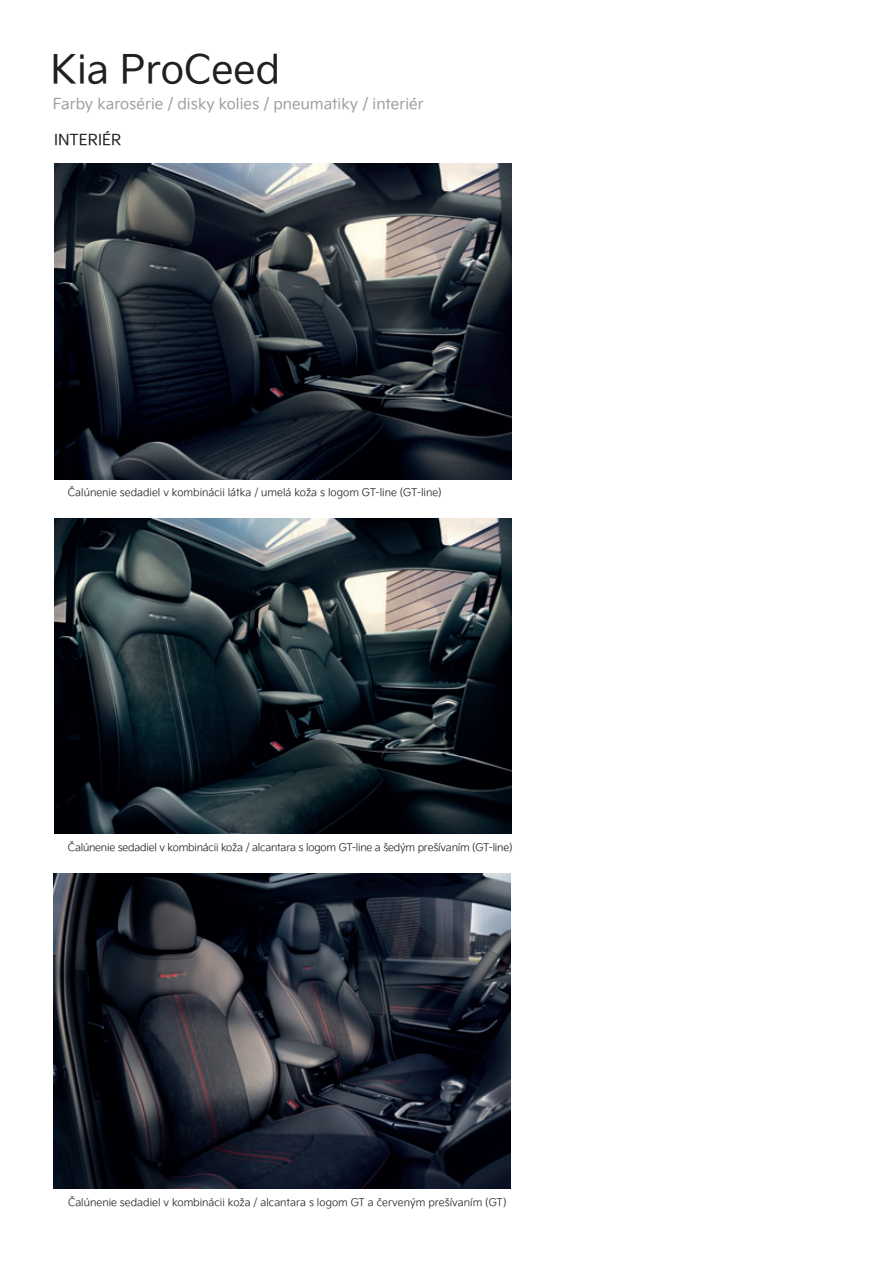
<style>
.page{position:relative;width:893px;height:1263px;background:#fff}
.page>*{position:absolute;margin:0;border:0;box-sizing:border-box;transform-origin:0 0}
.t1{font:39px "Kia Signature";color:#231f20}
.t2{font:15px "Kia Signature";color:#9d9e9e}
.t3{font:15px "Kia Signature";color:#231f20}
.t4{font:300 10.5px "Kia Signature";color:#231f20}
.t5{font:300 10.5px "Kia Signature";letter-spacing:-.02em;color:#231f20}
</style>
<div class="page">
<img style="left:53px;top:873px;width:457px;height:316px">
<img style="left:55px;top:163px;width:456px;height:316px">
<img style="left:55px;top:518px;width:456px;height:316px">
<h1 class="t1" style="left:51px;top:54px;width:231px">Kia ProCeed</h1>
<h2 class="t2" style="left:53px;top:98px;width:372px">Farby karosérie / disky kolies / pneumatiky / interiér</h2>
<h2 class="t3" style="left:54px;top:134px;width:69px">INTERIÉR</h2>
<p class="t4" style="left:68px;top:488px;width:375px">Čalúnenie sedadiel v kombinácii látka / umelá koža s logom GT-line (GT-line)</p>
<p class="t5" style="left:68px;top:843px;width:446px">Čalúnenie sedadiel v kombinácii koža / alcantara s logom GT-line a šedým prešívaním (GT-line)</p>
<p class="t4" style="left:68px;top:1198px;width:440px">Čalúnenie sedadiel v kombinácii koža / alcantara s logom GT a červeným prešívaním (GT)</p>
</div>
